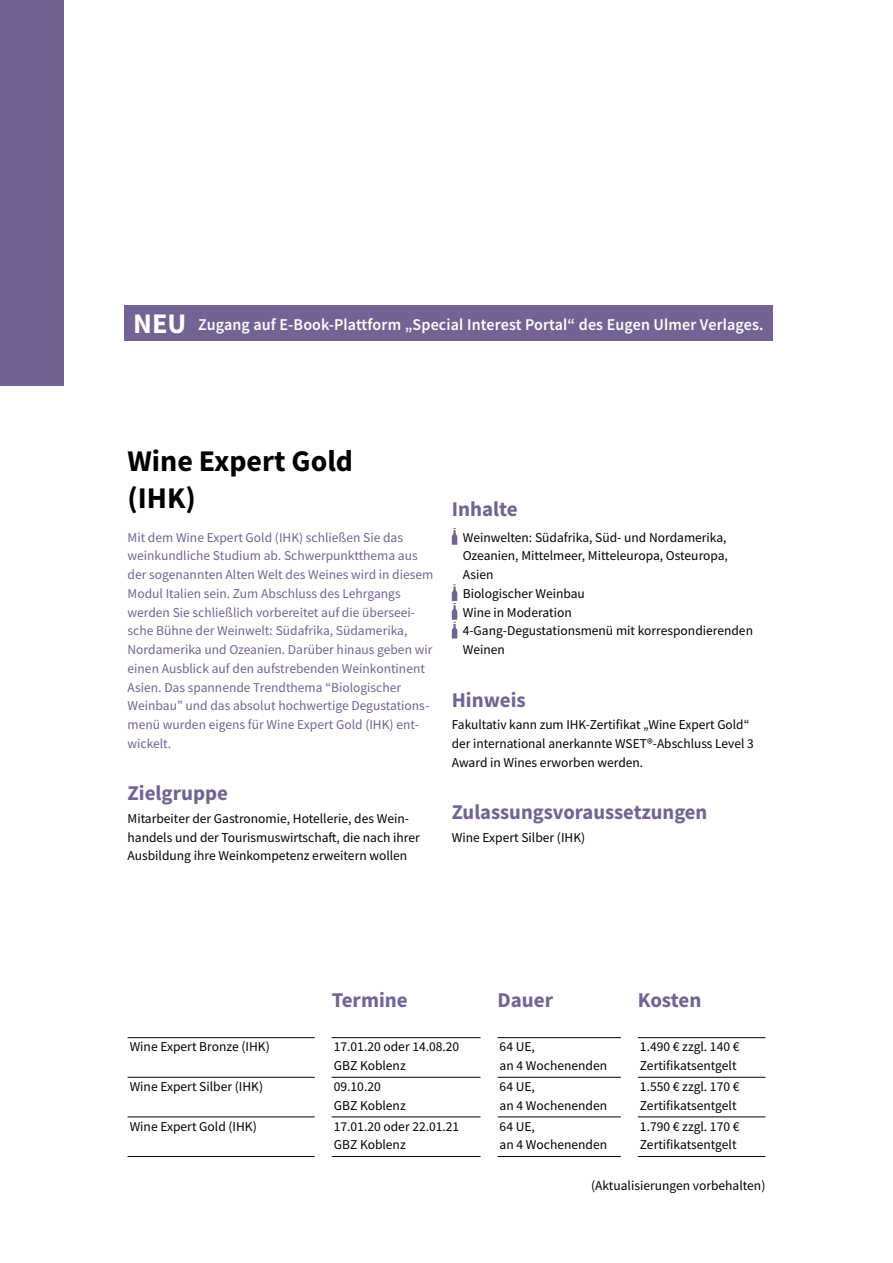
<style>
.page{position:relative;width:893px;height:1263px;background:#fff}
.page>*{position:absolute;margin:0;border:0;box-sizing:border-box;transform-origin:0 0}
.t1{font:700 30px/37.5px "Source Sans Pro";color:#000}
.t2{font:700 21px "Source Sans Pro";color:#736394}
.t3{font:600 16.5px "Source Sans Pro";letter-spacing:.01em;color:#fff}
.t4{font:13.5px/18.8px "Source Sans Pro";color:#000}
.t5{font:13.5px/18.8px "Source Sans Pro";color:#736394}
.s1{font-weight:700;font-size:28.35px}
</style>
<div class="page">
<div style="left:0;top:0;width:64px;height:386px;background:#736394"></div>
<svg style="left:452px;top:528px;width:5px;height:17px"></svg>
<svg style="left:452px;top:584px;width:5px;height:54px"></svg>
<div style="left:124px;top:305px;width:649px;height:36px;background:#736394"></div>
<hr style="left:128px;top:1037px;width:187px;height:1px;background:#000">
<hr style="left:128px;top:1077px;width:187px;height:1px;background:#000">
<hr style="left:128px;top:1117px;width:187px;height:1px;background:#000">
<hr style="left:128px;top:1156px;width:187px;height:1px;background:#000">
<hr style="left:332px;top:1037px;width:148px;height:1px;background:#000">
<hr style="left:332px;top:1077px;width:148px;height:1px;background:#000">
<hr style="left:332px;top:1117px;width:148px;height:1px;background:#000">
<hr style="left:332px;top:1156px;width:148px;height:1px;background:#000">
<hr style="left:497px;top:1037px;width:124px;height:1px;background:#000">
<hr style="left:497px;top:1077px;width:124px;height:1px;background:#000">
<hr style="left:497px;top:1117px;width:124px;height:1px;background:#000">
<hr style="left:497px;top:1156px;width:124px;height:1px;background:#000">
<hr style="left:638px;top:1037px;width:127px;height:1px;background:#000">
<hr style="left:638px;top:1077px;width:127px;height:1px;background:#000">
<hr style="left:638px;top:1117px;width:127px;height:1px;background:#000">
<hr style="left:638px;top:1156px;width:127px;height:1px;background:#000">
<p class="t3" style="left:133px;top:313px;width:632px"><span class="s1">NEU</span> Zugang auf E-Book-Plattform „Special Interest Portal“ des Eugen Ulmer Verlages.</p>
<h1 class="t1" style="left:128px;top:441px;width:227px">Wine Expert Gold (IHK)</h1>
<p class="t5" style="left:128px;top:528px;width:307px">Mit dem Wine Expert Gold (IHK) schließen Sie das weinkundliche Studium ab. Schwerpunktthema aus der sogenannten Alten Welt des Weines wird in diesem Modul Italien sein. Zum Abschluss des Lehrgangs werden Sie schließlich vorbereitet auf die überseei&shy;sche Bühne der Weinwelt: Südafrika, Südamerika, Nordamerika und Ozeanien. Darüber hinaus geben wir einen Ausblick auf den aufstrebenden Weinkontinent Asien. Das spannende Trendthema “Biologischer Weinbau” und das absolut hochwertige Degustations&shy;menü wurden eigens für Wine Expert Gold (IHK) ent&shy;wickelt.</p>
<h2 class="t2" style="left:128px;top:779px;width:102px">Zielgruppe</h2>
<p class="t4" style="left:128px;top:809px;width:294px">Mitarbeiter der Gastronomie, Hotellerie, des Wein&shy;handels und der Tourismuswirtschaft, die nach ihrer<br>Ausbildung ihre Weinkompetenz erweitern wollen</p>
<h2 class="t2" style="left:452px;top:495px;width:67px">Inhalte</h2>
<p class="t4" style="left:463px;top:528px;width:292px">Weinwelten: Südafrika, Süd- und Nordamerika,<br>Ozeanien, Mittelmeer, Mitteleuropa, Osteuropa,<br>Asien<br>Biologischer Weinbau<br>Wine in Moderation<br>4-Gang-Degustationsmenü mit korrespondierenden<br>Weinen</p>
<h2 class="t2" style="left:452px;top:685px;width:76px">Hinweis</h2>
<p class="t4" style="left:452px;top:715px;width:303px">Fakultativ kann zum IHK-Zertifikat „Wine Expert Gold“ der international anerkannte WSET®-Abschluss Level 3<br>Award in Wines erworben werden.</p>
<h2 class="t2" style="left:452px;top:798px;width:257px">Zulassungsvoraussetzungen</h2>
<p class="t4" style="left:452px;top:828px;width:135px">Wine Expert Silber (IHK)</p>
<h2 class="t2" style="left:332px;top:985px;width:77px">Termine</h2>
<h2 class="t2" style="left:497px;top:985px;width:57px">Dauer</h2>
<h2 class="t2" style="left:638px;top:985px;width:65px">Kosten</h2>
<p class="t4" style="left:130px;top:1037px;width:142px">Wine Expert Bronze (IHK)</p>
<p class="t4" style="left:130px;top:1077px;width:135px">Wine Expert Silber (IHK)</p>
<p class="t4" style="left:130px;top:1117px;width:129px">Wine Expert Gold (IHK)</p>
<p class="t4" style="left:334px;top:1037px;width:127px">17.01.20 oder 14.08.20<br>GBZ Koblenz</p>
<p class="t4" style="left:334px;top:1077px;width:73px">09.10.20<br>GBZ Koblenz</p>
<p class="t4" style="left:334px;top:1117px;width:127px">17.01.20 oder 22.01.21<br>GBZ Koblenz</p>
<p class="t4" style="left:500px;top:1037px;width:109px">64 UE,<br>an 4 Wochenenden</p>
<p class="t4" style="left:500px;top:1077px;width:109px">64 UE,<br>an 4 Wochenenden</p>
<p class="t4" style="left:500px;top:1117px;width:109px">64 UE,<br>an 4 Wochenenden</p>
<p class="t4" style="left:640px;top:1037px;width:101px">1.490 € zzgl. 140 €<br>Zertifikatsentgelt</p>
<p class="t4" style="left:640px;top:1077px;width:101px">1.550 € zzgl. 170 €<br>Zertifikatsentgelt</p>
<p class="t4" style="left:640px;top:1117px;width:101px">1.790 € zzgl. 170 €<br>Zertifikatsentgelt</p>
<p class="t4" style="left:591px;top:1176px;width:176px">(Aktualisierungen vorbehalten)</p>
</div>
